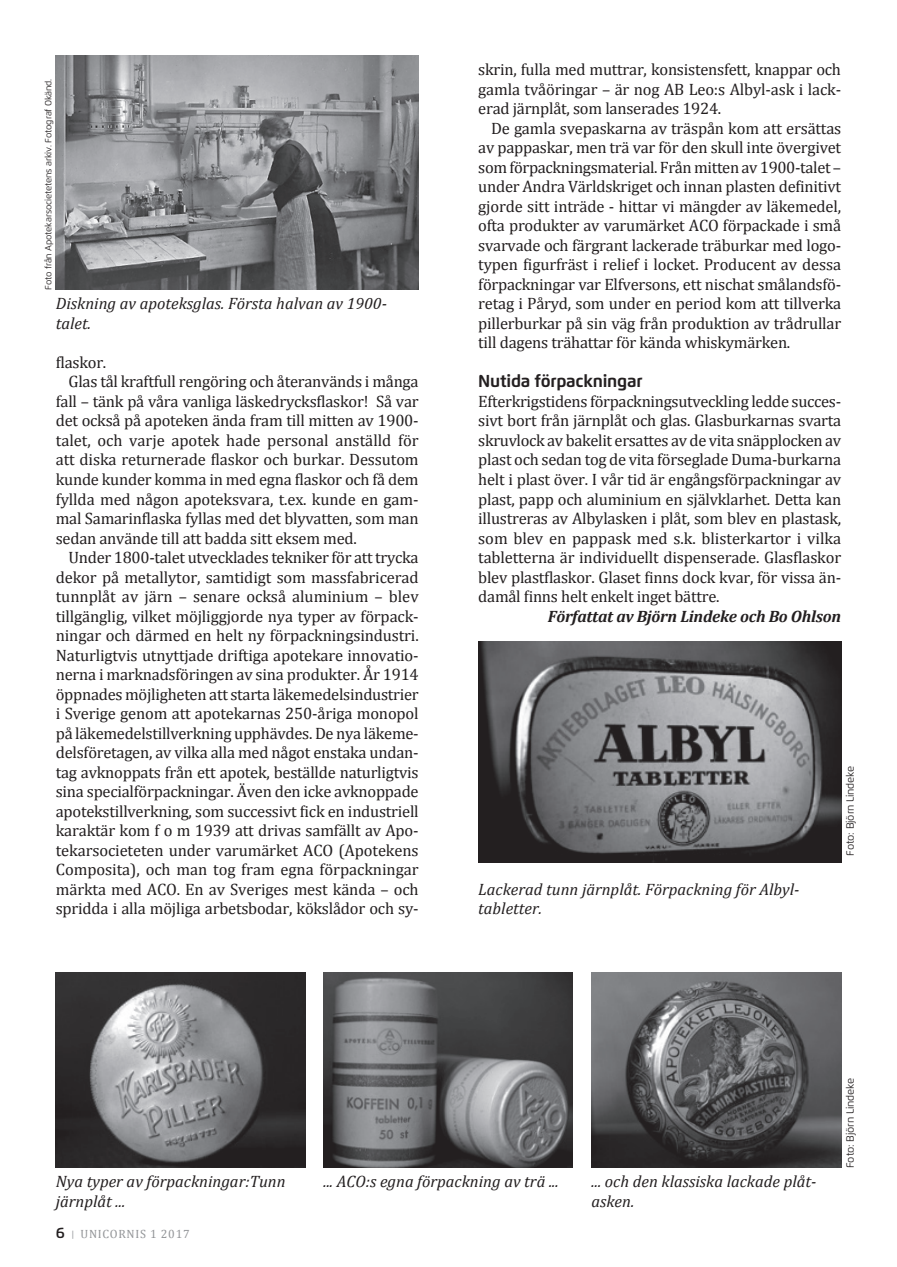
<style>
.page{position:relative;width:897px;height:1267px;background:#fff}
.page>*{position:absolute;margin:0;border:0;box-sizing:border-box;transform-origin:0 0}
.Mellanrubrik{font:700 17.25px "Flexo";letter-spacing:-.015em;color:#231f20}
.Bröd_med_indrag{font:16.5px/19.5px "Cambria";letter-spacing:-.015em;color:#231f20;text-align:justify}
.Bröd_utan_indrag{font:16.5px/19.5px "Cambria";letter-spacing:-.015em;color:#231f20;text-align:justify}
.Bildtext{font:italic 16.5px/19.5px "Cambria";color:#231f20}
.Författare{font:italic 700 16.5px "Cambria";letter-spacing:-.015em;color:#231f20}
.t1{font:12px "Cambria";letter-spacing:.06em;color:#939598}
.Fotnot{font:10.5px "Flexo";letter-spacing:-.015em;color:#231f20}
.Mellanrubrik-2{font:9px "Flexo";letter-spacing:-.015em;color:#231f20}
.s1{font-family:"Flexo";font-weight:600;font-size:15px;color:#231f20}
.s2{font-size:9px}
</style>
<div class="page">
<img style="left:56px;top:56px;width:362px;height:234px">
<img style="left:56px;top:972px;width:249px;height:195px">
<img style="left:323px;top:972px;width:249px;height:195px">
<img style="left:591px;top:972px;width:250px;height:195px">
<img style="left:478px;top:641px;width:363px;height:221px">
<p class="Mellanrubrik-2" style="left:43px;top:290px;width:213px;rotate:-90deg">Foto från Apotekarsocietetens arkiv. Fotograf Okänd.</p>
<p class="Bildtext" style="left:56px;top:293px;width:332px">Diskning av apoteksglas. Första halvan av 1900- talet.</p>
<p class="Bröd_med_indrag" style="left:56px;top:352px;width:52px">flaskor.</p>
<p class="Bröd_med_indrag" style="left:56px;top:372px;width:364px;text-indent:13px">Glas tål kraftfull rengöring och återanvänds i många fall – tänk på våra vanliga läskedrycksflaskor! Så var det också på apoteken ända fram till mitten av 1900- talet, och varje apotek hade personal anställd för att diska returnerade flaskor och burkar. Dessutom kunde kunder komma in med egna flaskor och få dem fyllda med någon apoteksvara, t.ex. kunde en gam&shy;mal Samarinflaska fyllas med det blyvatten, som man sedan använde till att badda sitt eksem med.</p>
<p class="Bröd_med_indrag" style="left:56px;top:547px;width:364px;text-indent:13px">Under 1800-talet utvecklades tekniker för att trycka dekor på metallytor, samtidigt som massfabricerad tunnplåt av järn – senare också aluminium – blev tillgänglig, vilket möjliggjorde nya typer av förpack&shy;ningar och därmed en helt ny förpackningsindustri.<br>Naturligtvis utnyttjade driftiga apotekare innovatio&shy;nerna i marknadsföringen av sina produkter. År 1914 öppnades möjligheten att starta läkemedelsindustrier i Sverige genom att apotekarnas 250-åriga monopol på läkemedelstillverkning upphävdes. De nya läkeme&shy;delsföretagen, av vilka alla med något enstaka undan&shy;tag avknoppats från ett apotek, beställde naturligtvis sina specialförpackningar. Även den icke avknoppade apotekstillverkning, som successivt fick en industriell karaktär kom f o m 1939 att drivas samfällt av Apo&shy;tekarsocieteten under varumärket ACO (Apotekens Composita), och man tog fram egna förpackningar märkta med ACO. En av Sveriges mest kända – och spridda i alla möjliga arbetsbodar, kökslådor och sy-</p>
<p class="Bröd_med_indrag" style="left:478px;top:60px;width:364px">skrin, fulla med muttrar, konsistensfett, knappar och gamla tvåöringar – är nog AB Leo:s Albyl-ask i lack&shy;erad järnplåt, som lanserades 1924.</p>
<p class="Bröd_med_indrag" style="left:478px;top:118px;width:364px;text-indent:13px">De gamla svepaskarna av träspån kom att ersättas av pappaskar, men trä var för den skull inte övergivet som förpackningsmaterial. Från mitten av 1900-talet – under Andra Världskriget och innan plasten definitivt gjorde sitt inträde - hittar vi mängder av läkemedel, ofta produkter av varumärket ACO förpackade i små svarvade och färgrant lackerade träburkar med logo&shy;typen figurfräst i relief i locket. Producent av dessa förpackningar var Elfversons, ett nischat smålandsfö&shy;retag i Påryd, som under en period kom att tillverka pillerburkar på sin väg från produktion av trådrullar till dagens trähattar för kända whiskymärken.</p>
<p class="Mellanrubrik" style="left:478px;top:371px;width:166px">Nutida förpackningar</p>
<p class="Bröd_utan_indrag" style="left:478px;top:391px;width:364px">Efterkrigstidens förpackningsutveckling ledde succes&shy;sivt bort från järnplåt och glas. Glasburkarnas svarta skruvlock av bakelit ersattes av de vita snäpplocken av plast och sedan tog de vita förseglade Duma-burkarna helt i plast över. I vår tid är engångsförpackningar av plast, papp och aluminium en självklarhet. Detta kan illustreras av Albylasken i plåt, som blev en plastask, som blev en pappask med s.k. blisterkartor i vilka tabletterna är individuellt dispenserade. Glasflaskor blev plastflaskor. Glaset finns dock kvar, för vissa än&shy;damål finns helt enkelt inget bättre.</p>
<p class="Författare" style="left:547px;top:604px;width:295px">Författat av Björn Lindeke och Bo Ohlson</p>
<p class="Bildtext" style="left:478px;top:878px;width:323px">Lackerad tunn järnplåt. Förpackning för Albyl&shy;tabletter.</p>
<p class="Fotnot" style="left:843px;top:855px;width:92px;rotate:-90deg">Foto: Björn Lindeke</p>
<p class="Fotnot" style="left:843px;top:1167px;width:92px;rotate:-90deg">Foto: Björn Lindeke</p>
<p class="Bildtext" style="left:56px;top:1171px;width:231px">Nya typer av förpackningar:Tunn järnplåt ...</p>
<p class="t1" style="left:56px;top:1226px;width:135px"><span class="s1">6</span> <span class="s2">|</span> UNICORNIS 1 2017</p>
<p class="Bildtext" style="left:323px;top:1171px;width:237px">... ACO:s egna förpackning av trä ...</p>
<p class="Bildtext" style="left:591px;top:1171px;width:226px">... och den klassiska lackade plåt&shy;asken.</p>
</div>
